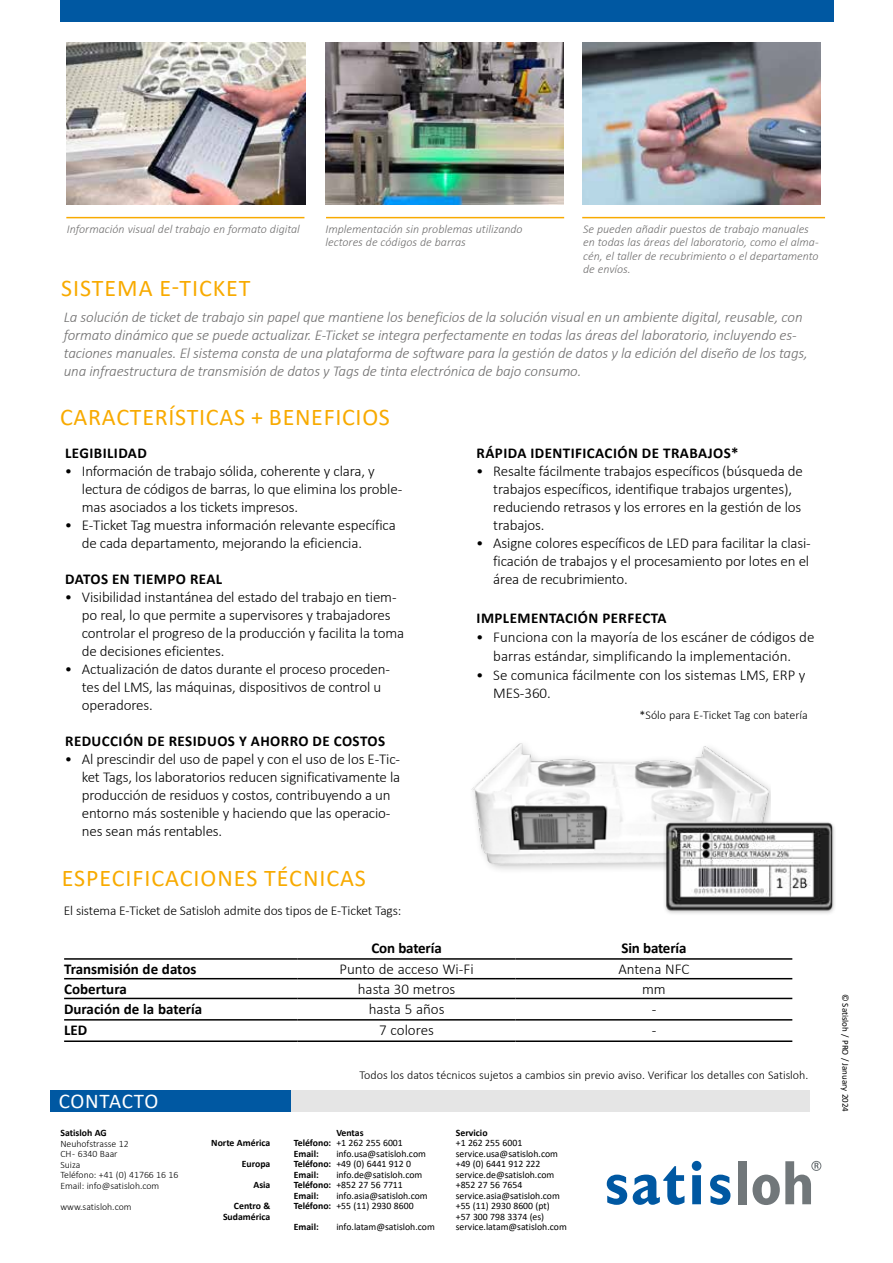
<style>
.page{position:relative;width:893px;height:1263px;background:#fff}
.page>*{position:absolute;margin:0;border:0;box-sizing:border-box;transform-origin:0 0}
.t1{font:24px "Calibri";letter-spacing:.035em;color:#f8aa00}
.t2{font:21px "Calibri";letter-spacing:.03em;color:#fff}
.t3{font:300 15px/18px "Calibri";letter-spacing:-.01em;color:#000}
.t4{font:italic 300 15px/18px "Calibri";letter-spacing:-.01em;color:#706f6f}
.t5{font:700 15px "Calibri";letter-spacing:.03em;color:#000}
.t6{font:700 15px "Calibri";color:#000}
.t7{font:700 15px "Calibri";letter-spacing:-.01em;color:#000}
.t8{font:300 13.5px "Calibri";letter-spacing:-.01em;color:#000}
.t9{font:italic 300 12px/13.5px "Calibri";color:#706f6f}
.t10{font:300 12px "Calibri";color:#000}
.t11{font:9.75px/10.5px "Calibri";color:#000}
.t12{font:300 9.75px/10.5px "Calibri";color:#000}
.t13{font:700 9.75px/21px "Calibri";color:#000;text-align:right}
.t14{font:9px "Calibri";color:#000}
.s1{font-weight:700}
</style>
<div class="page">
<div style="left:140px;top:1090px;width:669px;height:22px;background:#e5e5e5"></div>
<div style="left:50px;top:1090px;width:241px;height:22px;background:#0058a2"></div>
<img style="left:582px;top:43px;width:238px;height:161px">
<img style="left:326px;top:43px;width:238px;height:161px">
<hr style="left:326px;top:217px;width:238px;height:1px;background:#f8aa00">
<img style="left:471px;top:743px;width:299px;height:127px">
<svg style="left:607px;top:1174px;width:20px;height:31px"></svg>
<svg style="left:633px;top:1166px;width:51px;height:39px"></svg>
<svg style="left:692px;top:1161px;width:9px;height:43px"></svg>
<svg style="left:710px;top:1174px;width:20px;height:31px"></svg>
<div style="left:738px;top:1161px;width:9px;height:43px;background:#71777a"></div>
<svg style="left:752px;top:1161px;width:67px;height:44px"></svg>
<div style="left:811px;top:1161px;width:10px;height:10px;border:1px solid #71777a;border-radius:50%"></div>
<div style="left:60px;top:0;width:773px;height:21px;background:#0058a2"></div>
<img style="left:67px;top:43px;width:238px;height:161px">
<hr style="left:66px;top:217px;width:238px;height:1px;background:#f8aa00">
<hr style="left:64px;top:958px;width:234px;height:2px;background:#000">
<hr style="left:298px;top:958px;width:218px;height:2px;background:#000">
<hr style="left:516px;top:958px;width:276px;height:2px;background:#000">
<hr style="left:64px;top:978px;width:234px;height:1px;background:#000">
<hr style="left:298px;top:978px;width:218px;height:1px;background:#000">
<hr style="left:516px;top:978px;width:276px;height:1px;background:#000">
<hr style="left:64px;top:998px;width:234px;height:1px;background:#000">
<hr style="left:298px;top:998px;width:218px;height:1px;background:#000">
<hr style="left:516px;top:998px;width:276px;height:1px;background:#000">
<hr style="left:64px;top:1019px;width:234px;height:1px;background:#000">
<hr style="left:298px;top:1019px;width:218px;height:1px;background:#000">
<hr style="left:516px;top:1019px;width:276px;height:1px;background:#000">
<hr style="left:64px;top:1040px;width:234px;height:2px;background:#000">
<hr style="left:298px;top:1040px;width:218px;height:2px;background:#000">
<hr style="left:516px;top:1040px;width:276px;height:2px;background:#000">
<div style="left:662px;top:820px;width:174px;height:96px;background:#f4f4f4"></div>
<img style="left:664px;top:819px;width:170px;height:94px">
<hr style="left:582px;top:217px;width:243px;height:1px;background:#f8aa00">
<p class="t9" style="left:67px;top:222px;width:235px">Información visual del trabajo en formato digital</p>
<h1 class="t1" style="left:61px;top:271px;width:191px">SISTEMA E-TICKET</h1>
<p class="t9" style="left:325px;top:222px;width:199px">Implementación sin problemas utilizando lectores de códigos de barras</p>
<p class="t9" style="left:583px;top:222px;width:237px">Se pueden añadir puestos de trabajo manuales en todas las áreas del laboratorio, como el alma&shy;cén, el taller de recubrimiento o el departamento de envíos.</p>
<p class="t4" style="left:64px;top:308px;width:746px">La solución de ticket de trabajo sin papel que mantiene los beneficios de la solución visual en un ambiente digital, reusable, con formato dinámico que se puede actualizar. E-Ticket se integra perfectamente en todas las áreas del laboratorio, incluyendo es&shy;taciones manuales. El sistema consta de una plataforma de software para la gestión de datos y la edición del diseño de los tags, una infraestructura de transmisión de datos y Tags de tinta electrónica de bajo consumo.</p>
<h1 class="t1" style="left:60px;top:401px;width:331px">CARACTERÍSTICAS + BENEFICIOS</h1>
<p class="t5" style="left:65px;top:442px;width:83px">LEGIBILIDAD</p>
<p class="t3" style="left:82px;top:462px;width:322px;text-indent:-17px">• Información de trabajo sólida, coherente y clara, y lectura de códigos de barras, lo que elimina los proble&shy;mas asociados a los tickets impresos.</p>
<p class="t3" style="left:82px;top:516px;width:315px;text-indent:-17px">• E-Ticket Tag muestra información relevante específica de cada departamento, mejorando la eficiencia.</p>
<p class="t5" style="left:65px;top:568px;width:159px">DATOS EN TIEMPO REAL</p>
<p class="t3" style="left:82px;top:588px;width:324px;text-indent:-17px">• Visibilidad instantánea del estado del trabajo en tiem&shy;po real, lo que permite a supervisores y trabajadores controlar el progreso de la producción y facilita la toma de decisiones eficientes.</p>
<p class="t3" style="left:82px;top:660px;width:310px;text-indent:-17px">• Actualización de datos durante el proceso proceden&shy;tes del LMS, las máquinas, dispositivos de control u operadores.</p>
<p class="t5" style="left:65px;top:730px;width:322px">REDUCCIÓN DE RESIDUOS Y AHORRO DE COSTOS</p>
<p class="t3" style="left:82px;top:750px;width:320px;text-indent:-17px">• Al prescindir del uso de papel y con el uso de los E-Tic&shy;ket Tags, los laboratorios reducen significativamente la producción de residuos y costos, contribuyendo a un entorno más sostenible y haciendo que las operacio&shy;nes sean más rentables.</p>
<h1 class="t1" style="left:62px;top:861px;width:306px">ESPECIFICACIONES TÉCNICAS</h1>
<p class="t8" style="left:64px;top:902px;width:339px">El sistema E-Ticket de Satisloh admite dos tipos de E-Ticket Tags:</p>
<p class="t5" style="left:477px;top:442px;width:263px">RÁPIDA IDENTIFICACIÓN DE TRABAJOS*</p>
<p class="t3" style="left:493px;top:462px;width:311px;text-indent:-17px">• Resalte fácilmente trabajos específicos (búsqueda de trabajos específicos, identifique trabajos urgentes), reduciendo retrasos y los errores en la gestión de los trabajos.</p>
<p class="t3" style="left:493px;top:534px;width:319px;text-align:justify;text-indent:-17px">• Asigne colores específicos de LED para facilitar la clasi&shy;ficación de trabajos y el procesamiento por lotes en el área de recubrimiento.</p>
<p class="t5" style="left:477px;top:608px;width:191px">IMPLEMENTACIÓN PERFECTA</p>
<p class="t3" style="left:476px;top:628px;width:340px;line-height:18.8px;text-align:center">• Funciona con la mayoría de los escáner de códigos de barras estándar, simplificando la implementación.</p>
<p class="t3" style="left:493px;top:665px;width:314px;line-height:18.8px;text-indent:-17px">• Se comunica fácilmente con los sistemas LMS, ERP y<br>MES-360.</p>
<p class="t10" style="left:640px;top:708px;width:170px">*Sólo para E-Ticket Tag con batería</p>
<p class="t7" style="left:371px;top:937px;width:72px">Con batería</p>
<p class="t7" style="left:621px;top:937px;width:67px">Sin batería</p>
<p class="t6" style="left:64px;top:959px;width:134px">Transmisión de datos</p>
<p class="t3" style="left:340px;top:960px;width:136px">Punto de acceso Wi-Fi</p>
<p class="t3" style="left:618px;top:960px;width:73px">Antena NFC</p>
<p class="t6" style="left:64px;top:978px;width:64px">Cobertura</p>
<p class="t3" style="left:358px;top:980px;width:99px">hasta 30 metros</p>
<p class="t3" style="left:642px;top:980px;width:25px">mm</p>
<p class="t6" style="left:64px;top:998px;width:140px">Duración de la batería</p>
<p class="t3" style="left:369px;top:1000px;width:77px">hasta 5 años</p>
<p class="t3" style="left:652px;top:1000px;width:6px">-</p>
<p class="t5" style="left:64px;top:1020px;width:25px">LED</p>
<p class="t3" style="left:379px;top:1021px;width:56px">7 colores</p>
<p class="t3" style="left:652px;top:1021px;width:6px">-</p>
<h2 class="t2" style="left:59px;top:1086px;width:101px">CONTACTO</h2>
<p class="t13" style="left:60px;top:1122px;width:48px">Satisloh AG</p>
<p class="t12" style="left:60px;top:1138px;width:120px">Neuhofstrasse 12<br>CH - 6340 Baar<br>Suiza<br>Teléfono: +41 (0) 41766 16 16<br>Email: info@satisloh.com</p>
<p class="t12" style="left:60px;top:1201px;width:73px">www.satisloh.com</p>
<p class="t13" style="left:211px;top:1132px;width:61px">Norte América<br>Europa<br>Asia<br>Centro &amp;</p>
<p class="t13" style="left:223px;top:1206px;width:49px">Sudamérica</p>
<p class="t10" style="left:360px;top:1068px;width:450px">Todos los datos técnicos sujetos a cambios sin previo aviso. Verificar los detalles con Satisloh.</p>
<p class="t13" style="left:336px;top:1122px;width:29px">Ventas</p>
<p class="t13" style="left:456px;top:1122px;width:33px">Servicio</p>
<p class="t11" style="left:294px;top:1137px;width:111px"><span class="s1">Teléfono:</span> +1 262 255 6001</p>
<p class="t11" style="left:456px;top:1137px;width:68px">+1 262 255 6001</p>
<p class="t13" style="left:294px;top:1143px;width:26px">Email:</p>
<p class="t11" style="left:336px;top:1148px;width:91px">info.usa@satisloh.com</p>
<p class="t11" style="left:456px;top:1148px;width:104px">service.usa@satisloh.com</p>
<p class="t11" style="left:294px;top:1158px;width:119px"><span class="s1">Teléfono:</span> +49 (0) 6441 912 0</p>
<p class="t11" style="left:456px;top:1158px;width:86px">+49 (0) 6441 912 222</p>
<p class="t13" style="left:294px;top:1164px;width:26px">Email:</p>
<p class="t11" style="left:336px;top:1169px;width:88px">info.de@satisloh.com</p>
<p class="t11" style="left:456px;top:1169px;width:100px">service.de@satisloh.com</p>
<p class="t11" style="left:294px;top:1179px;width:111px"><span class="s1">Teléfono:</span> +852 27 56 7711</p>
<p class="t11" style="left:456px;top:1179px;width:68px">+852 27 56 7654</p>
<p class="t13" style="left:294px;top:1185px;width:26px">Email:</p>
<p class="t11" style="left:336px;top:1190px;width:93px">info.asia@satisloh.com</p>
<p class="t11" style="left:456px;top:1190px;width:105px">service.asia@satisloh.com</p>
<p class="t11" style="left:294px;top:1200px;width:121px"><span class="s1">Teléfono:</span> +55 (11) 2930 8600</p>
<p class="t11" style="left:456px;top:1200px;width:96px">+55 (11) 2930 8600 (pt) +57 300 798 3374 (es)</p>
<p class="t13" style="left:294px;top:1216px;width:26px">Email:</p>
<p class="t11" style="left:336px;top:1221px;width:100px">info.latam@satisloh.com</p>
<p class="t11" style="left:456px;top:1221px;width:113px">service.latam@satisloh.com</p>
<p class="t14" style="left:852px;top:994px;width:120px;rotate:90deg">© Satisloh / PRO / January 2024</p>
</div>
